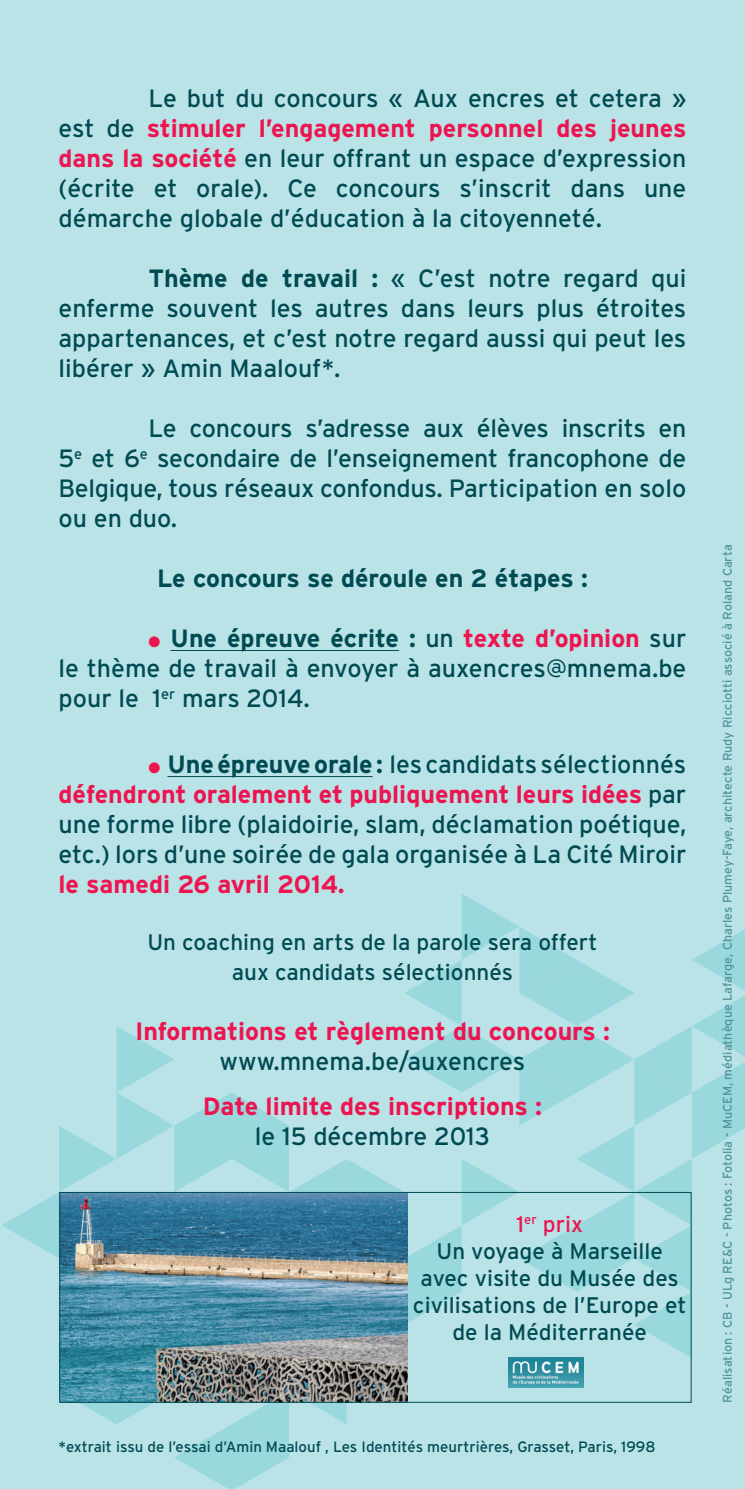
<style>
.page{position:relative;width:745px;height:1489px;background:#fff}
.page>*{position:absolute;margin:0;border:0;box-sizing:border-box;transform-origin:0 0}
.t1{font:25px/30px "Interstate";color:#004b53;text-align:justify}
.t2{font:700 25px "Interstate";color:#ed1450}
.t3{font:700 25px "Interstate";color:#004b53}
.t4{font:22.5px/27px "Interstate";color:#004b53;text-align:center}
.t5{font:22.5px "Interstate";color:#ed1450}
.t6{font:15px "Interstate";color:#004b53}
.t7{font:12.5px "Interstate";color:#51939c}
.s1{font-weight:700;color:#ed1450}
.s2{font-weight:700}
.s3{color:#ed1450}
</style>
<div class="page">
<div style="left:0;top:0;width:744px;height:1488px;background:#bae3e7"></div>
<svg style="left:2px;top:894px;width:742px;height:594px"></svg>
<img style="left:61px;top:1193px;width:346px;height:207px">
<hr style="left:170px;top:650px;width:229px;height:1px;background:#004b53">
<hr style="left:167px;top:776px;width:205px;height:1px;background:#004b53">
<img style="left:508px;top:1357px;width:75px;height:30px">
<div style="left:59px;top:1191px;width:632px;height:211px;border:1px solid #004b53"></div>
<p class="t1" style="left:58px;top:83px;width:629px;text-indent:90px">Le but du concours « Aux encres et cetera » est de <span class="s1">stimuler l’engagement personnel des jeunes dans la société</span> en leur offrant un espace d’expression (écrite et orale). Ce concours s’inscrit dans une démarche globale d’éducation à la citoyenneté.</p>
<p class="t1" style="left:58px;top:263px;width:629px;text-indent:90px"><span class="s2">Thème de travail :</span> « C’est notre regard qui enferme souvent les autres dans leurs plus étroites appartenances, et c’est notre regard aussi qui peut les libérer » Amin Maalouf*.</p>
<p class="t1" style="left:58px;top:413px;width:629px;text-indent:90px">Le concours s’adresse aux élèves inscrits en 5<sup>e</sup> et 6<sup>e</sup> secondaire de l’enseignement francophone de Belgique, tous réseaux confondus. Participation en solo ou en duo.</p>
<p class="t3" style="left:157px;top:563px;width:432px">Le concours se déroule en 2 étapes :</p>
<p class="t1" style="left:58px;top:623px;width:629px;text-indent:90px"><span class="s3">●</span> <span class="s2">Une épreuve écrite :</span> un <span class="s1">texte d’opinion</span> sur le thème de travail à envoyer à auxencres@mnema.be pour le 1<sup>er</sup> mars 2014.</p>
<p class="t1" style="left:58px;top:749px;width:629px;text-indent:90px"><span class="s3">●</span> <span class="s2">Une épreuve orale :</span> les candidats sélectionnés <span class="s1">défendront oralement et publiquement leurs idées</span> par une forme libre (plaidoirie, slam, déclamation poétique, etc.) lors d’une soirée de gala organisée à La Cité Miroir <span class="s1">le samedi 26 avril 2014.</span></p>
<p class="t4" style="left:147px;top:928px;width:451px">Un coaching en arts de la parole sera offert</p>
<p class="t4" style="left:232px;top:958px;width:283px">aux candidats sélectionnés</p>
<p class="t2" style="left:135px;top:1016px;width:476px">Informations et règlement du concours :</p>
<p class="t1" style="left:219px;top:1046px;width:307px">www.mnema.be/auxencres</p>
<p class="t2" style="left:203px;top:1091px;width:340px">Date limite des inscriptions :</p>
<p class="t1" style="left:255px;top:1121px;width:236px">le 15 décembre 2013</p>
<p class="t5" style="left:516px;top:1209px;width:68px">1<sup>er</sup> prix</p>
<p class="t4" style="left:436px;top:1236px;width:228px">Un voyage à Marseille</p>
<p class="t4" style="left:412px;top:1263px;width:275px">avec visite du Musée des civilisations de l’Europe et de la Méditerranée</p>
<p class="t6" style="left:58px;top:1437px;width:598px">*extrait issu de l’essai d’Amin Maalouf , Les Identités meurtrières, Grasset, Paris, 1998</p>
<p class="t7" style="left:719px;top:1402px;width:859px;rotate:-90deg">Réalisation : CB - ULg RE&amp;C - Photos : Fotolia - MuCEM, médiathèque Lafarge, Charles Plumey-Faye, architecte Rudy Ricciotti associé à Roland Carta</p>
</div>
